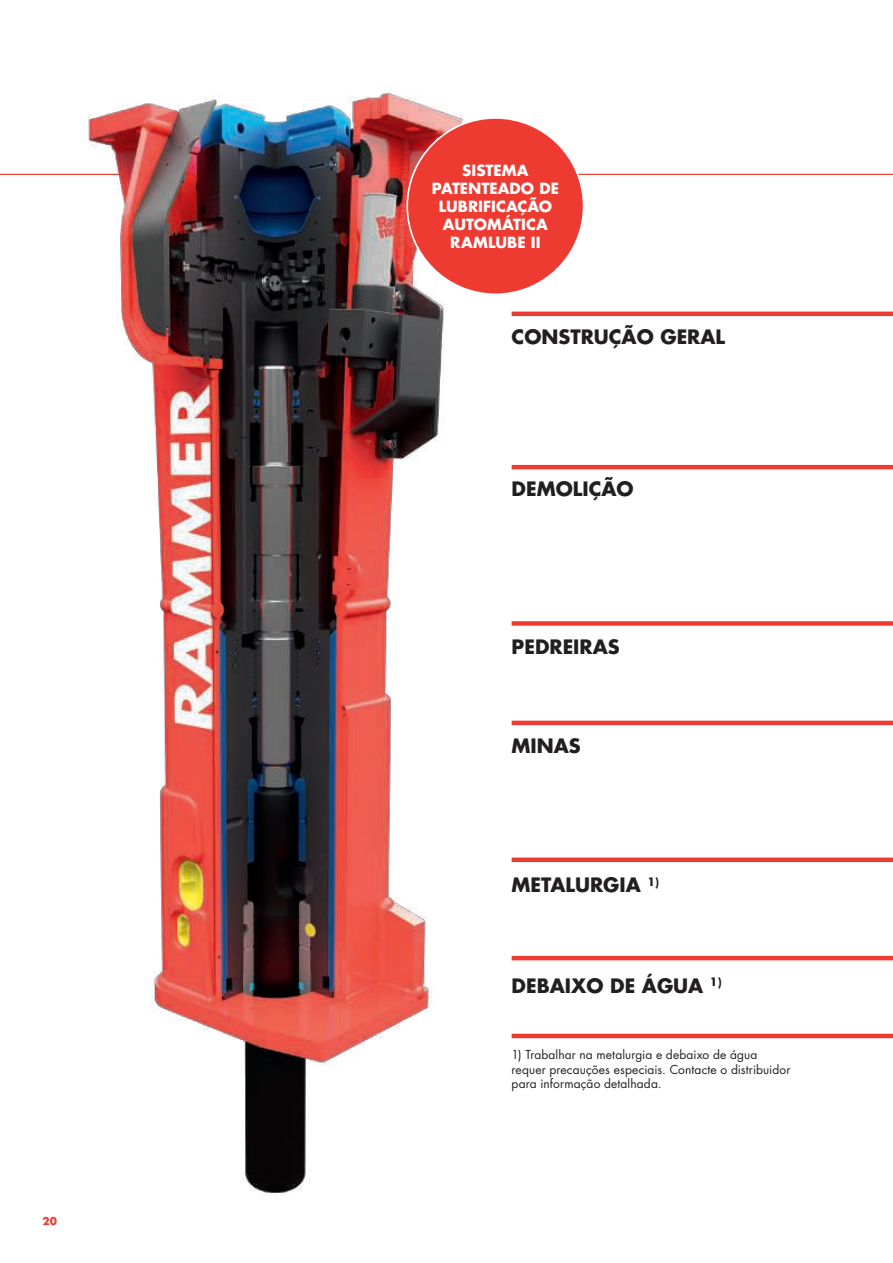
<style>
.page{position:relative;width:893px;height:1263px;background:#fff}
.page>*{position:absolute;margin:0;border:0;box-sizing:border-box;transform-origin:0 0}
.t1{font:700 19.35px "Futura Std";color:#231f20}
.t2{font:700 15px/18px "Futura Std";color:#fff;text-align:center}
.t3{font:12px/14.4px "Futura Std";letter-spacing:.01em;color:#231f20}
.t4{font:700 10.5px "Futura Std";color:#ee3b32}
</style>
<div class="page">
<hr style="left:0;top:174px;width:893px;height:1px;background:#ee3b32">
<img style="left:53px;top:89px;width:411px;height:1107px">
<div style="left:407px;top:118px;width:177px;height:176px;background:#ee3b32;border-radius:50%"></div>
<hr style="left:512px;top:312px;width:381px;height:4px;background:#ee3b32">
<hr style="left:512px;top:465px;width:381px;height:4px;background:#ee3b32">
<div style="left:512px;top:621px;width:381px;height:5px;background:#ee3b32"></div>
<hr style="left:512px;top:721px;width:381px;height:4px;background:#ee3b32">
<div style="left:512px;top:857px;width:381px;height:5px;background:#ee3b32"></div>
<hr style="left:512px;top:956px;width:381px;height:4px;background:#ee3b32">
<hr style="left:512px;top:1034px;width:381px;height:4px;background:#ee3b32">
<p class="t4" style="left:43px;top:1214px;width:16px">20</p>
<p class="t2" style="left:432px;top:161px;width:129px">SISTEMA<br>PATENTEADO DE<br>LUBRIFICAÇÃO<br>AUTOMÁTICA<br>RAMLUBE II</p>
<h1 class="t1" style="left:512px;top:324px;width:215px">CONSTRUÇÃO GERAL</h1>
<h1 class="t1" style="left:512px;top:476px;width:123px">DEMOLIÇÃO</h1>
<h1 class="t1" style="left:512px;top:634px;width:109px">PEDREIRAS</h1>
<h1 class="t1" style="left:512px;top:732px;width:71px">MINAS</h1>
<h1 class="t1" style="left:512px;top:872px;width:149px">METALURGIA <sup>1)</sup></h1>
<h1 class="t1" style="left:512px;top:972px;width:212px">DEBAIXO DE ÁGUA <sup>1)</sup></h1>
<p class="t3" style="left:512px;top:1048px;width:280px">1) Trabalhar na metalurgia e debaixo de água requer precauções especiais. Contacte o distribuidor para informação detalhada.</p>
</div>
